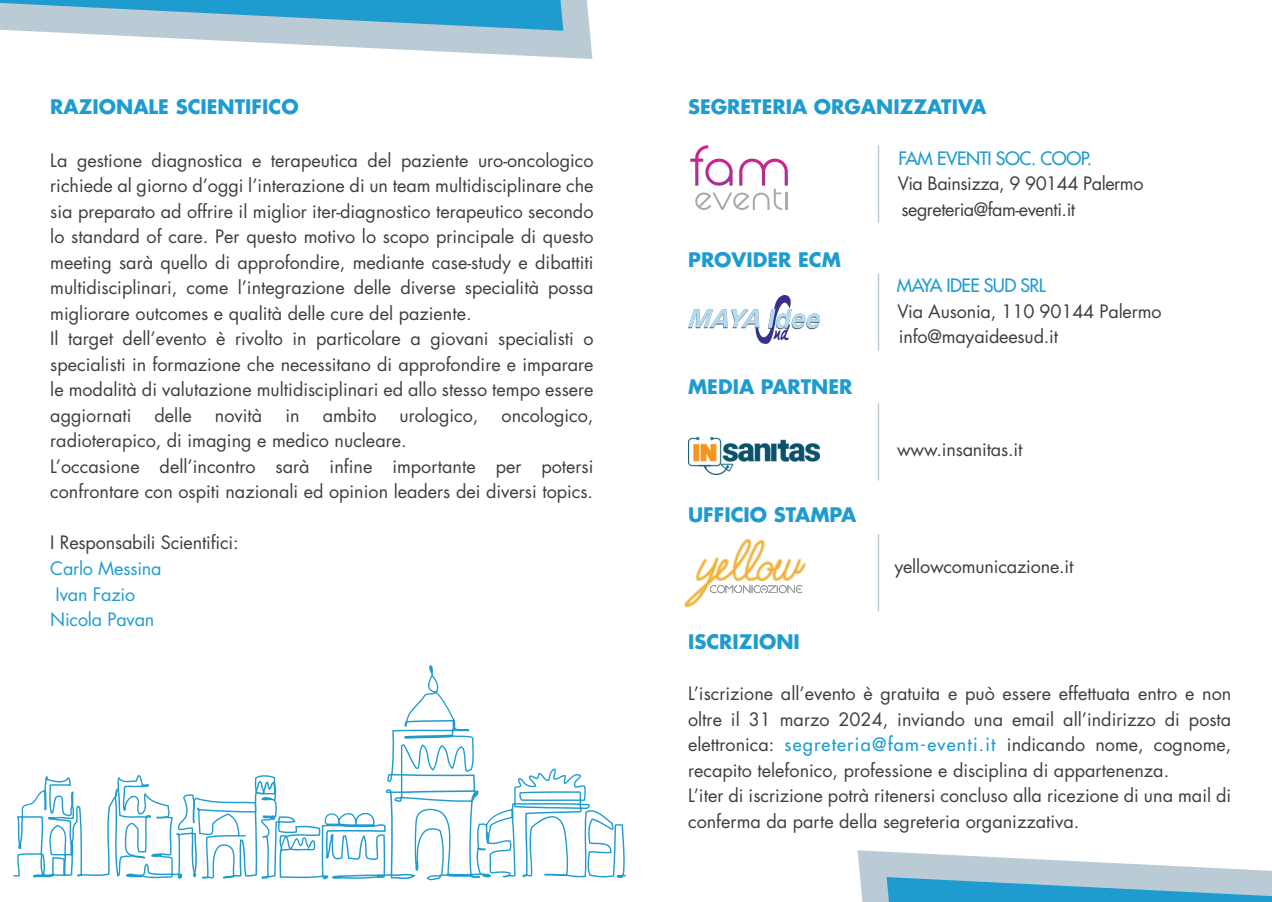
<style>
.page{position:relative;width:1272px;height:902px;background:#fff}
.page>*{position:absolute;margin:0;border:0;box-sizing:border-box;transform-origin:0 0}
.t1{font:700 19.5px "Futura";color:#1e9ccf}
.t2{font:18px/25.5px "Futura";color:#3e3e3f}
.t3{font:18px/25.5px "Futura";letter-spacing:-.025em;color:#3e3e3f}
.t4{font:18px/25.5px "Futura";letter-spacing:-.01em;color:#1e9ccf}
.t5{font:18px "Futura";letter-spacing:-.03em;color:#1e9ccf}
.s1{color:#1e9ccf}
</style>
<div class="page">
<img style="left:684px;top:538px;width:122px;height:70px">
<svg style="left:29px;top:0;width:564px;height:59px"></svg>
<svg style="left:0;top:0;width:563px;height:31px;background:#66b1d1"></svg>
<svg style="left:857px;top:850px;width:414px;height:51px"></svg>
<svg style="left:690px;top:145px;width:97px;height:65px"></svg>
<img style="left:688px;top:295px;width:131px;height:48px">
<img style="left:688px;top:437px;width:131px;height:37px">
<svg style="left:13px;top:665px;width:613px;height:215px"></svg>
<hr style="left:877px;top:145px;width:2px;height:77px;background:#bbcbd5">
<hr style="left:877px;top:273px;width:2px;height:77px;background:#bbcbd5">
<hr style="left:877px;top:403px;width:2px;height:77px;background:#bbcbd5">
<hr style="left:877px;top:534px;width:2px;height:77px;background:#bbcbd5">
<p class="t1" style="left:50px;top:93px;width:250px">RAZIONALE SCIENTIFICO</p>
<p class="t2" style="left:50px;top:147px;width:545px">La gestione diagnostica e terapeutica del paziente uro-oncologico richiede al giorno d’oggi l’interazione di un team multidisciplinare che sia preparato ad offrire il miglior iter-diagnostico terapeutico secondo lo standard of care. Per questo motivo lo scopo principale di questo meeting sarà quello di approfondire, mediante case-study e dibattiti multidisciplinari, come l’integrazione delle diverse specialità possa migliorare outcomes e qualità delle cure del paziente.<br>Il target dell’evento è rivolto in particolare a giovani specialisti o specialisti in formazione che necessitano di approfondire e imparare le modalità di valutazione multidisciplinari ed allo stesso tempo essere aggiornati</p>
<p class="t2" style="left:155px;top:402px;width:39px">delle</p>
<p class="t2" style="left:215px;top:402px;width:49px">novità</p>
<p class="t2" style="left:285px;top:402px;width:16px">in</p>
<p class="t2" style="left:323px;top:402px;width:55px">ambito</p>
<p class="t2" style="left:399px;top:402px;width:80px">urologico,</p>
<p class="t2" style="left:501px;top:402px;width:93px">oncologico,</p>
<p class="t2" style="left:50px;top:427px;width:544px">radioterapico, di imaging e medico nucleare.<br>L’occasione dell’incontro sarà infine importante per potersi confrontare con ospiti nazionali ed opinion leaders dei diversi topics.</p>
<p class="t2" style="left:50px;top:529px;width:190px">I Responsabili Scientifici:</p>
<p class="t4" style="left:50px;top:555px;width:113px">Carlo Messina<br>Ivan Fazio<br>Nicola Pavan</p>
<p class="t1" style="left:688px;top:93px;width:300px">SEGRETERIA ORGANIZZATIVA</p>
<p class="t5" style="left:898px;top:146px;width:195px">FAM EVENTI SOC. COOP.</p>
<p class="t3" style="left:897px;top:170px;width:247px">Via Bainsizza, 9 90144 Palermo segreteria@fam-eventi.it</p>
<p class="t1" style="left:688px;top:246px;width:154px">PROVIDER ECM</p>
<p class="t5" style="left:896px;top:274px;width:150px">MAYA IDEE SUD SRL</p>
<p class="t2" style="left:897px;top:298px;width:265px">Via Ausonia, 110 90144 Palermo info@mayaideesud.it</p>
<p class="t1" style="left:688px;top:373px;width:166px">MEDIA PARTNER</p>
<p class="t1" style="left:688px;top:501px;width:170px">UFFICIO STAMPA</p>
<p class="t2" style="left:897px;top:436px;width:127px">www.insanitas.it</p>
<p class="t2" style="left:894px;top:553px;width:180px">yellowcomunicazione.it</p>
<p class="t1" style="left:688px;top:628px;width:113px">ISCRIZIONI</p>
<p class="t2" style="left:688px;top:680px;width:545px">L’iscrizione all’evento è gratuita e può essere effettuata entro e non oltre il 31 marzo 2024, inviando una email all’indirizzo di posta elettronica: <span class="s1">segreteria@fam-eventi.it</span> indicando nome, cognome, recapito telefonico, professione e disciplina di appartenenza.<br>L’iter di iscrizione potrà ritenersi concluso alla ricezione di una mail di conferma da parte della segreteria organizzativa.</p>
</div>
